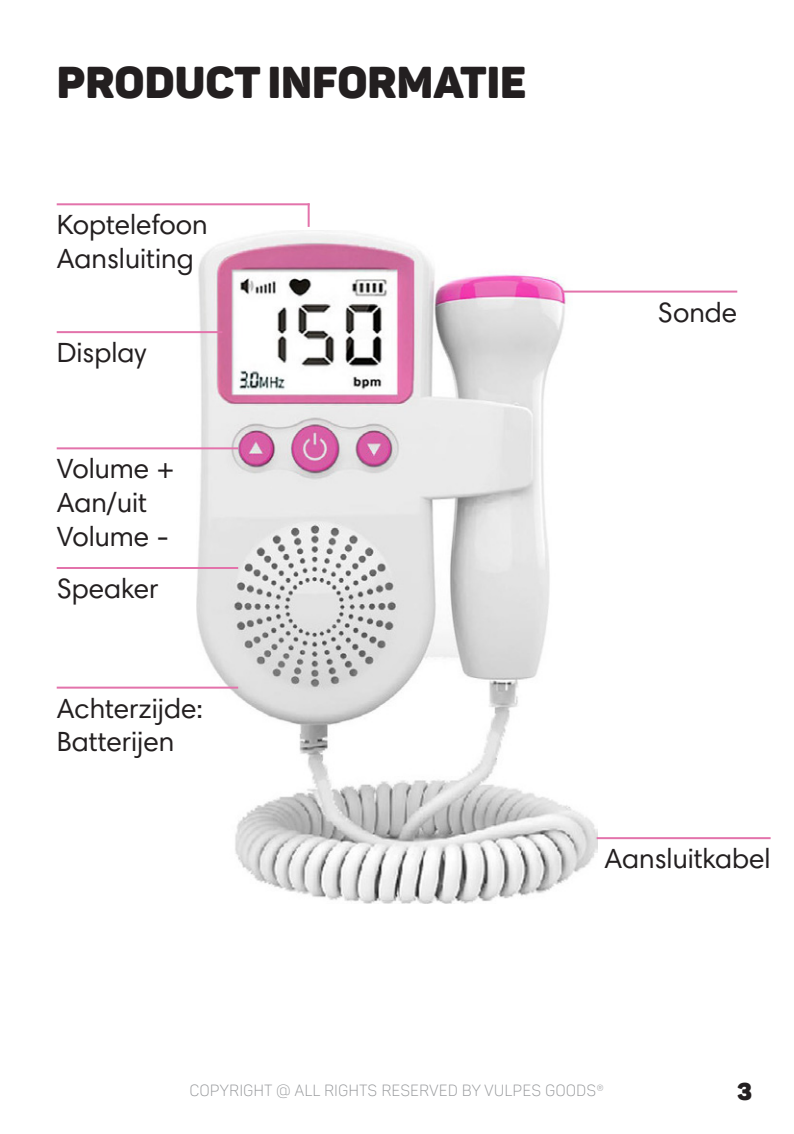
<style>
.page{position:relative;width:794px;height:1134px;background:#fff}
.page>*{position:absolute;margin:0;border:0;box-sizing:border-box;transform-origin:0 0}
.Koppen{font:900 44px "Panton Demo";color:#231f20}
.Bodytekst{font:28px/33.6px "Harmonia Sans Pro Cyr";color:#231f20}
.t1{font:900 24px "Panton Demo";color:#231f20}
.t2{font:300 16px "Panton Narrow Demo";color:#939598}
</style>
<div class="page">
<img style="left:196px;top:231px;width:401px;height:672px">
<hr style="left:57px;top:331px;width:165px;height:2px;background:#e373ab">
<hr style="left:57px;top:447px;width:181px;height:2px;background:#e373ab">
<hr style="left:57px;top:567px;width:181px;height:2px;background:#e373ab">
<hr style="left:57px;top:687px;width:181px;height:2px;background:#e373ab">
<hr style="left:596px;top:837px;width:174px;height:2px;background:#e373ab">
<hr style="left:561px;top:291px;width:176px;height:2px;background:#e373ab">
<hr style="left:57px;top:203px;width:253px;height:2px;background:#e373ab">
<hr style="left:308px;top:203px;width:2px;height:24px;background:#e373ab">
<p class="Koppen" style="left:57px;top:54px;width:88px">PRODU</p>
<p class="Koppen" style="left:205px;top:54px;width:301px">CT INFORMATIE</p>
<p class="Bodytekst" style="left:57px;top:208px;width:153px">Koptelefoon</p>
<p class="Bodytekst" style="left:57px;top:241px;width:138px">Aansluiting</p>
<p class="Bodytekst" style="left:57px;top:335px;width:91px">Display</p>
<p class="Bodytekst" style="left:57px;top:452px;width:120px">Volume +</p>
<p class="Bodytekst" style="left:57px;top:485px;width:92px">Aan/uit</p>
<p class="Bodytekst" style="left:57px;top:519px;width:114px">Volume -</p>
<p class="Bodytekst" style="left:57px;top:571px;width:104px">Speaker</p>
<p class="Bodytekst" style="left:57px;top:691px;width:148px">Achterzijde:<br>Batterijen</p>
<p class="Bodytekst" style="left:658px;top:295px;width:81px">Sonde</p>
<p class="Bodytekst" style="left:604px;top:841px;width:168px">Aansluitkabel</p>
<p class="t2" style="left:189px;top:1080px;width:416px">COPYRIGHT @ ALL RIGHTS RESERVED BY VULPES GOODS®</p>
<p class="t1" style="left:737px;top:1076px;width:17px">3</p>
</div>
